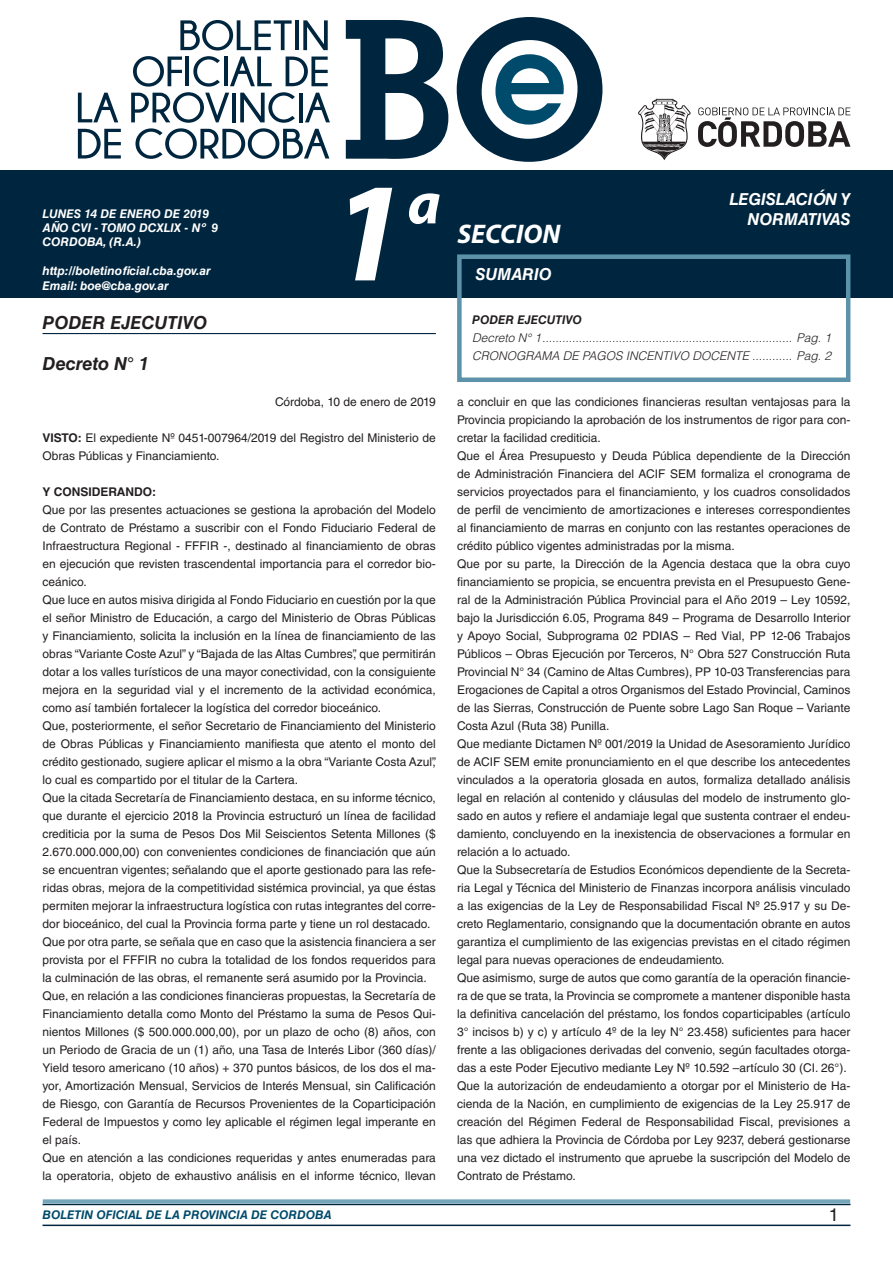
<style>
.page{position:relative;width:893px;height:1263px;background:#fff}
.page>*{position:absolute;margin:0;border:0;box-sizing:border-box;transform-origin:0 0}
.t1{font:italic 700 142.5px "Myriad Pro";color:#fff}
.t2{font:italic 700 60px "Myriad Pro";color:#fff}
.t3{font:italic 700 27px "Myriad Pro";color:#fff}
.NOMBRE_DE_MINISTERIO{font:italic 700 18px "Helvetica LT Std";color:#231f20}
.DOC__N{font:italic 700 18px "Helvetica LT Std";color:#231f20}
.t4{font:18px "Helvetica LT Std";color:#231f20}
.t5{font:italic 700 16.5px/19.8px "Helvetica LT Std";color:#fff;text-align:right}
.TEXTO_BASE{font:12px/18px "Helvetica LT Std";color:#231f20;text-align:justify}
.Res__y_Dec{font:italic 300 12px "Helvetica LT Std";color:#231f20}
.t6{font:italic 700 12px/14.4px "Helvetica LT Std";color:#fff}
.t7{font:italic 700 12px "Helvetica LT Std";color:#004b6c}
.FECHA{font:12px "Helvetica LT Std";color:#231f20}
.TEXTO_BASE-2{font:700 12px "Helvetica LT Std";color:#231f20}
.TITULO_bold{font:italic 700 12px "Helvetica LT Std";color:#231f20}
.s1{font-weight:700}
</style>
<div class="page">
<div style="left:0;top:170px;width:893px;height:128px;background:#00263f"></div>
<svg style="left:346px;top:20px;width:102px;height:139px"></svg>
<svg style="left:457px;top:17px;width:145px;height:145px"></svg>
<svg style="left:180px;top:20px;width:112px;height:30px"></svg>
<hr style="left:295px;top:20px;width:4px;height:30px;background:#00263f">
<svg style="left:303px;top:20px;width:25px;height:30px"></svg>
<svg style="left:78px;top:93px;width:40px;height:29px"></svg>
<svg style="left:78px;top:129px;width:43px;height:30px"></svg>
<svg style="left:131px;top:56px;width:199px;height:103px"></svg>
<hr style="left:43px;top:1224px;width:807px;height:2px;background:#00263f">
<div style="left:42px;top:1198px;width:809px;height:8px;background:#fff;opacity:.75"></div>
<svg style="left:638px;top:99px;width:53px;height:61px"></svg>
<svg style="left:698px;top:107px;width:152px;height:40px"></svg>
<hr style="left:43px;top:333px;width:393px;height:1px;background:#00263f">
<div style="left:457px;top:254px;width:393px;height:128px;border:4px solid #5c93aa"></div>
<h1 class="t1" style="left:329px;top:140px;width:79px">1</h1>
<h2 class="t2" style="left:407px;top:164px;width:35px">a</h2>
<p class="t6" style="left:43px;top:206px;width:177px">LUNES 14 DE ENERO DE 2019<br>AÑO CVI - TOMO DCXLIX - Nº 9<br>CORDOBA, (R.A.)</p>
<p class="t6" style="left:43px;top:264px;width:170px">http://boletinoficial.cba.gov.ar<br>Email: boe@cba.gov.ar</p>
<h3 class="t5" style="left:475px;top:264px;width:78px">SUMARIO</h3>
<h3 class="t3" style="left:457px;top:216px;width:104px">SECCION</h3>
<h3 class="t5" style="left:729px;top:189px;width:123px">LEGISLACIÓN Y<br>NORMATIVAS</h3>
<p class="NOMBRE_DE_MINISTERIO" style="left:43px;top:311px;width:166px">PODER EJECUTIVO</p>
<p class="DOC__N" style="left:43px;top:352px;width:108px">Decreto N° 1</p>
<p class="FECHA" style="left:275px;top:395px;width:162px">Córdoba, 10 de enero de 2019</p>
<p class="TEXTO_BASE" style="left:43px;top:429px;width:395px"><span class="s1">VISTO:</span> El expediente Nº 0451-007964/2019 del Registro del Ministerio de<br>Obras Públicas y Financiamiento.</p>
<p class="TEXTO_BASE-2" style="left:43px;top:484px;width:115px">Y CONSIDERANDO:</p>
<p class="TEXTO_BASE" style="left:43px;top:501px;width:395px">Que por las presentes actuaciones se gestiona la aprobación del Modelo de Contrato de Préstamo a suscribir con el Fondo Fiduciario Federal de Infraestructura Regional - FFFIR -, destinado al financiamiento de obras en ejecución que revisten trascendental importancia para el corredor bio&shy;ceánico.</p>
<p class="TEXTO_BASE" style="left:43px;top:591px;width:395px">Que luce en autos misiva dirigida al Fondo Fiduciario en cuestión por la que el señor Ministro de Educación, a cargo del Ministerio de Obras Públicas y Financiamiento, solicita la inclusión en la línea de financiamiento de las obras “Variante Coste Azul” y “Bajada de las Altas Cumbres”, que permitirán dotar a los valles turísticos de una mayor conectividad, con la consiguiente mejora en la seguridad vial y el incremento de la actividad económica, como así también fortalecer la logística del corredor bioceánico.</p>
<p class="TEXTO_BASE" style="left:43px;top:717px;width:395px">Que, posteriormente, el señor Secretario de Financiamiento del Ministerio de Obras Públicas y Financiamiento manifiesta que atento el monto del crédito gestionado, sugiere aplicar el mismo a la obra “Variante Costa Azul”, lo cual es compartido por el titular de la Cartera.</p>
<p class="TEXTO_BASE" style="left:43px;top:789px;width:395px">Que la citada Secretaría de Financiamiento destaca, en su informe técnico, que durante el ejercicio 2018 la Provincia estructuró un línea de facilidad crediticia por la suma de Pesos Dos Mil Seiscientos Setenta Millones ($ 2.670.000.000,00) con convenientes condiciones de financiación que aún se encuentran vigentes; señalando que el aporte gestionado para las refe&shy;ridas obras, mejora de la competitividad sistémica provincial, ya que éstas permiten mejorar la infraestructura logística con rutas integrantes del corre&shy;dor bioceánico, del cual la Provincia forma parte y tiene un rol destacado.</p>
<p class="TEXTO_BASE" style="left:43px;top:933px;width:395px">Que por otra parte, se señala que en caso que la asistencia financiera a ser provista por el FFFIR no cubra la totalidad de los fondos requeridos para la culminación de las obras, el remanente será asumido por la Provincia.</p>
<p class="TEXTO_BASE" style="left:43px;top:987px;width:395px">Que, en relación a las condiciones financieras propuestas, la Secretaría de Financiamiento detalla como Monto del Préstamo la suma de Pesos Qui&shy;nientos Millones ($ 500.000.000,00), por un plazo de ocho (8) años, con un Periodo de Gracia de un (1) año, una Tasa de Interés Libor (360 días)/ Yield tesoro americano (10 años) + 370 puntos básicos, de los dos el ma&shy;yor, Amortización Mensual, Servicios de Interés Mensual, sin Calificación de Riesgo, con Garantía de Recursos Provenientes de la Coparticipación Federal de Impuestos y como ley aplicable el régimen legal imperante en el país.</p>
<p class="TEXTO_BASE" style="left:43px;top:1149px;width:395px">Que en atención a las condiciones requeridas y antes enumeradas para la operatoria, objeto de exhaustivo análisis en el informe técnico, llevan</p>
<p class="TITULO_bold" style="left:472px;top:313px;width:111px">PODER EJECUTIVO</p>
<p class="Res__y_Dec" style="left:472px;top:331px;width:361px">Decreto N° 1........................................................................... Pag. 1</p>
<p class="Res__y_Dec" style="left:472px;top:349px;width:361px">CRONOGRAMA DE PAGOS INCENTIVO DOCENTE ............ Pag. 2</p>
<p class="TEXTO_BASE" style="left:457px;top:393px;width:395px">a concluir en que las condiciones financieras resultan ventajosas para la Provincia propiciando la aprobación de los instrumentos de rigor para con&shy;cretar la facilidad crediticia.</p>
<p class="TEXTO_BASE" style="left:457px;top:447px;width:395px">Que el Área Presupuesto y Deuda Pública dependiente de la Dirección de Administración Financiera del ACIF SEM formaliza el cronograma de servicios proyectados para el financiamiento, y los cuadros consolidados de perfil de vencimiento de amortizaciones e intereses correspondientes al financiamiento de marras en conjunto con las restantes operaciones de crédito público vigentes administradas por la misma.</p>
<p class="TEXTO_BASE" style="left:457px;top:555px;width:395px">Que por su parte, la Dirección de la Agencia destaca que la obra cuyo financiamiento se propicia, se encuentra prevista en el Presupuesto Gene&shy;ral de la Administración Pública Provincial para el Año 2019 – Ley 10592, bajo la Jurisdicción 6.05, Programa 849 – Programa de Desarrollo Interior y Apoyo Social, Subprograma 02 PDIAS – Red Vial, PP 12-06 Trabajos Públicos – Obras Ejecución por Terceros, N° Obra 527 Construcción Ruta Provincial N° 34 (Camino de Altas Cumbres), PP 10-03 Transferencias para Erogaciones de Capital a otros Organismos del Estado Provincial, Caminos de las Sierras, Construcción de Puente sobre Lago San Roque – Variante Costa Azul (Ruta 38) Punilla.</p>
<p class="TEXTO_BASE" style="left:457px;top:735px;width:395px">Que mediante Dictamen Nº 001/2019 la Unidad de Asesoramiento Jurídico de ACIF SEM emite pronunciamiento en el que describe los antecedentes vinculados a la operatoria glosada en autos, formaliza detallado análisis legal en relación al contenido y cláusulas del modelo de instrumento glo&shy;sado en autos y refiere el andamiaje legal que sustenta contraer el endeu&shy;damiento, concluyendo en la inexistencia de observaciones a formular en relación a lo actuado.</p>
<p class="TEXTO_BASE" style="left:457px;top:861px;width:395px">Que la Subsecretaría de Estudios Económicos dependiente de la Secreta&shy;ria Legal y Técnica del Ministerio de Finanzas incorpora análisis vinculado a las exigencias de la Ley de Responsabilidad Fiscal Nº 25.917 y su De&shy;creto Reglamentario, consignando que la documentación obrante en autos garantiza el cumplimiento de las exigencias previstas en el citado régimen legal para nuevas operaciones de endeudamiento.</p>
<p class="TEXTO_BASE" style="left:457px;top:969px;width:395px">Que asimismo, surge de autos que como garantía de la operación financie&shy;ra de que se trata, la Provincia se compromete a mantener disponible hasta la definitiva cancelación del préstamo, los fondos coparticipables (artículo 3° incisos b) y c) y artículo 4º de la ley N° 23.458) suficientes para hacer frente a las obligaciones derivadas del convenio, según facultades otorga&shy;das a este Poder Ejecutivo mediante Ley Nº 10.592 –artículo 30 (CI. 26°).</p>
<p class="TEXTO_BASE" style="left:457px;top:1077px;width:395px">Que la autorización de endeudamiento a otorgar por el Ministerio de Ha&shy;cienda de la Nación, en cumplimiento de exigencias de la Ley 25.917 de creación del Régimen Federal de Responsabilidad Fiscal, previsiones a las que adhiera la Provincia de Córdoba por Ley 9237, deberá gestionarse una vez dictado el instrumento que apruebe la suscripción del Modelo de Contrato de Préstamo.</p>
<p class="t7" style="left:43px;top:1208px;width:290px">BOLETIN OFICIAL DE LA PROVINCIA DE CORDOBA</p>
<p class="t4" style="left:829px;top:1204px;width:12px">1</p>
</div>
